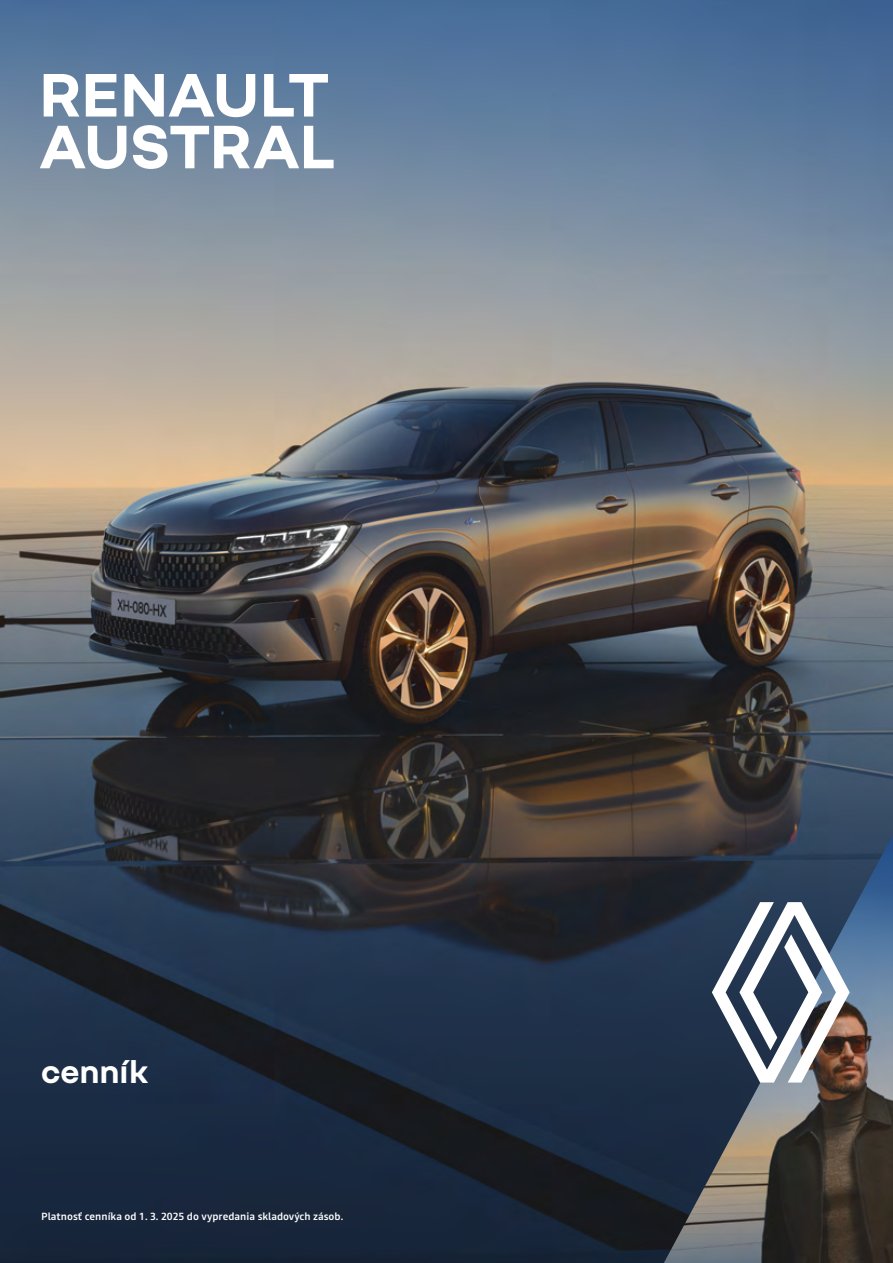
<style>
.page{position:relative;width:893px;height:1263px;background:#fff}
.page>*{position:absolute;margin:0;border:0;box-sizing:border-box;transform-origin:0 0}
.t1{font:700 66.45px/51.8px "Nouvel R";letter-spacing:-.01em;color:#fff}
.t2{font:700 33.3px "Nouvel R";color:#fff}
.t3{font:500 10.5px "Read";color:#fff}
</style>
<div class="page">
<img style="left:0;top:0;width:893px;height:1263px">
<img style="left:664px;top:838px;width:229px;height:425px">
<svg style="left:712px;top:902px;width:138px;height:180px"></svg>
<h1 class="t1" style="left:39px;top:65px;width:292px">Renault<br>AU STRAL</h1>
<h2 class="t2" style="left:41px;top:1050px;width:109px">cenník</h2>
<p class="t3" style="left:41px;top:1209px;width:303px">Platnosť cenníka od 1. 3. 2025 do vypredania skladových zásob.</p>
</div>
